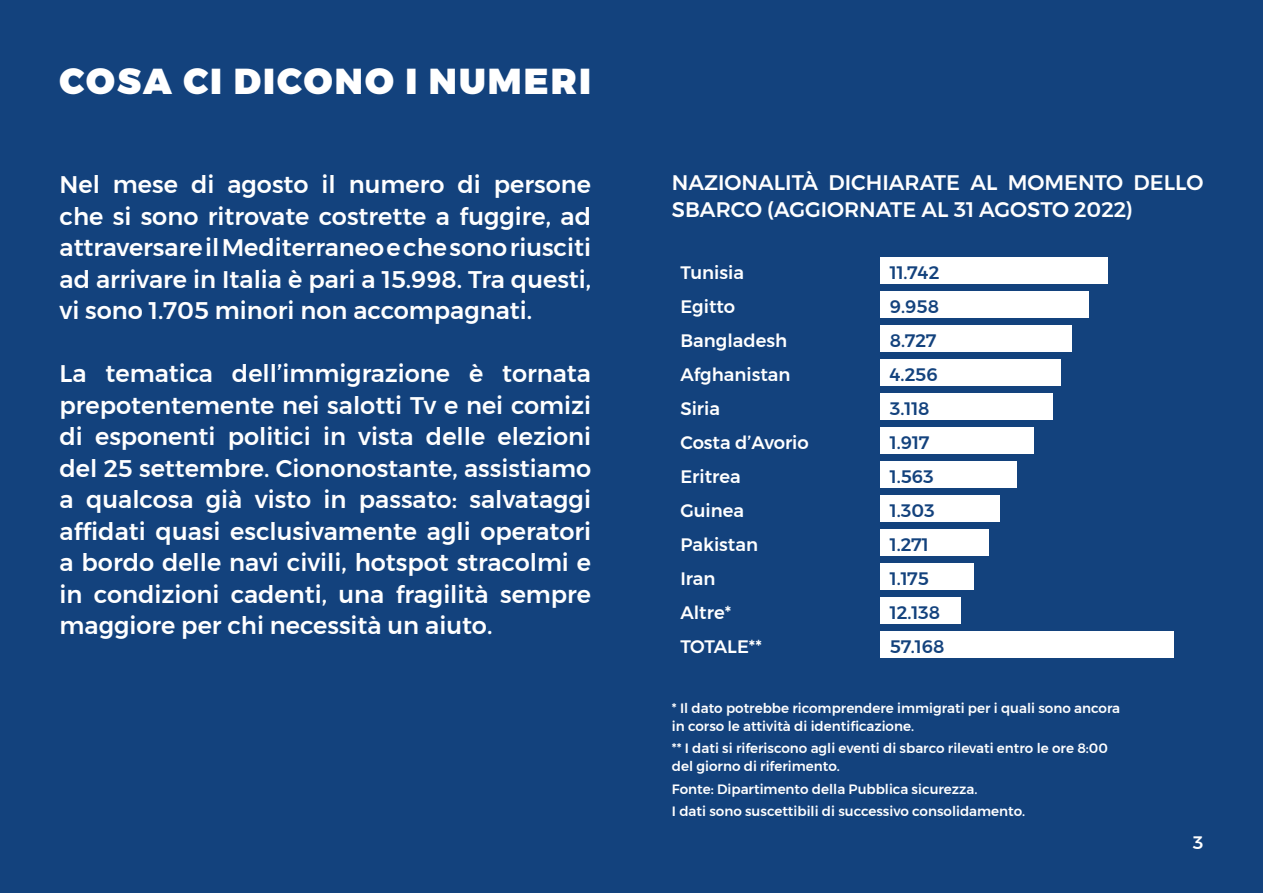
<style>
.page{position:relative;width:1263px;height:893px;background:#13427d}
.page>*{position:absolute;margin:0;border:0;box-sizing:border-box;transform-origin:0 0}
.t1{font:900 36px "Montserrat";letter-spacing:.06em;color:#fff}
.t2{font:500 24px/31.5px "Montserrat";color:#fff;text-align:justify}
.t3{font:500 21px/27px "Montserrat";color:#fff}
.t4{font:500 18px "Montserrat";color:#fff}
.t5{font:500 18px "Montserrat";color:#13427d}
.t6{font:500 13.5px/18px "Montserrat";color:#fff}
</style>
<div class="page">
<div style="left:880px;top:257px;width:228px;height:27px;background:#fff"></div>
<div style="left:880px;top:393px;width:172px;height:27px;background:#fff"></div>
<div style="left:880px;top:529px;width:109px;height:27px;background:#fff"></div>
<div style="left:880px;top:325px;width:191px;height:27px;background:#fff"></div>
<div style="left:880px;top:461px;width:136px;height:27px;background:#fff"></div>
<div style="left:880px;top:597px;width:81px;height:27px;background:#fff"></div>
<div style="left:880px;top:291px;width:209px;height:27px;background:#fff"></div>
<div style="left:880px;top:427px;width:153px;height:27px;background:#fff"></div>
<div style="left:880px;top:563px;width:94px;height:27px;background:#fff"></div>
<div style="left:880px;top:359px;width:181px;height:27px;background:#fff"></div>
<div style="left:880px;top:495px;width:119px;height:27px;background:#fff"></div>
<div style="left:880px;top:631px;width:294px;height:27px;background:#fff"></div>
<h1 class="t1" style="left:60px;top:52px;width:533px">COSA CI DICONO I NUMERI</h1>
<p class="t2" style="left:60px;top:169px;width:533px">Nel mese di agosto il numero di persone che si sono ritrovate costrette a fuggire, ad attraversare il Mediterraneo e che sono riusciti ad arrivare in Italia è pari a 15.998. Tra questi, vi sono 1.705 minori non accompagnati.</p>
<p class="t2" style="left:60px;top:358px;width:533px">La tematica dell’immigrazione è tornata prepotentemente nei salotti Tv e nei comizi di esponenti politici in vista delle elezioni del 25 settembre. Ciononostante, assistiamo a qualcosa già visto in passato: salvataggi affidati quasi esclusivamente agli operatori a bordo delle navi civili, hotspot stracolmi e in condizioni cadenti, una fragilità sempre maggiore per chi necessità un aiuto.</p>
<p class="t3" style="left:672px;top:169px;width:533px">NAZIONALITÀ DICHIARATE AL MOMENTO DELLO<br>SBARCO (AGGIORNATE AL 31 AGOSTO 2022)</p>
<p class="t4" style="left:680px;top:258px;width:65px">Tunisia</p>
<p class="t5" style="left:890px;top:258px;width:51px">11.742</p>
<p class="t4" style="left:680px;top:292px;width:56px">Egitto</p>
<p class="t5" style="left:890px;top:292px;width:51px">9.958</p>
<p class="t4" style="left:680px;top:326px;width:108px">Bangladesh</p>
<p class="t5" style="left:890px;top:326px;width:48px">8.727</p>
<p class="t4" style="left:680px;top:360px;width:112px">Afghanistan</p>
<p class="t5" style="left:890px;top:360px;width:50px">4.256</p>
<p class="t4" style="left:680px;top:394px;width:41px">Siria</p>
<p class="t5" style="left:890px;top:394px;width:41px">3.118</p>
<p class="t4" style="left:680px;top:429px;width:130px">Costa d’Avorio</p>
<p class="t5" style="left:890px;top:429px;width:41px">1.917</p>
<p class="t4" style="left:680px;top:463px;width:62px">Eritrea</p>
<p class="t5" style="left:890px;top:463px;width:46px">1.563</p>
<p class="t4" style="left:680px;top:497px;width:65px">Guinea</p>
<p class="t5" style="left:890px;top:497px;width:46px">1.303</p>
<p class="t4" style="left:680px;top:531px;width:79px">Pakistan</p>
<p class="t5" style="left:890px;top:531px;width:40px">1.271</p>
<p class="t4" style="left:680px;top:565px;width:37px">Iran</p>
<p class="t5" style="left:890px;top:565px;width:41px">1.175</p>
<p class="t4" style="left:680px;top:599px;width:52px">Altre*</p>
<p class="t5" style="left:890px;top:599px;width:52px">12.138</p>
<p class="t4" style="left:680px;top:633px;width:83px">TOTALE**</p>
<p class="t5" style="left:890px;top:633px;width:56px">57.168</p>
<p class="t6" style="left:672px;top:699px;width:450px">* Il dato potrebbe ricomprendere immigrati per i quali sono ancora in corso le attività di identificazione.</p>
<p class="t6" style="left:672px;top:739px;width:438px">** I dati si riferiscono agli eventi di sbarco rilevati entro le ore 8:00 del giorno di riferimento.</p>
<p class="t6" style="left:672px;top:777px;width:355px;line-height:22.5px">Fonte: Dipartimento della Pubblica sicurezza.<br>I dati sono suscettibili di successivo consolidamento.</p>
<p class="t4" style="left:1193px;top:828px;width:12px">3</p>
</div>
